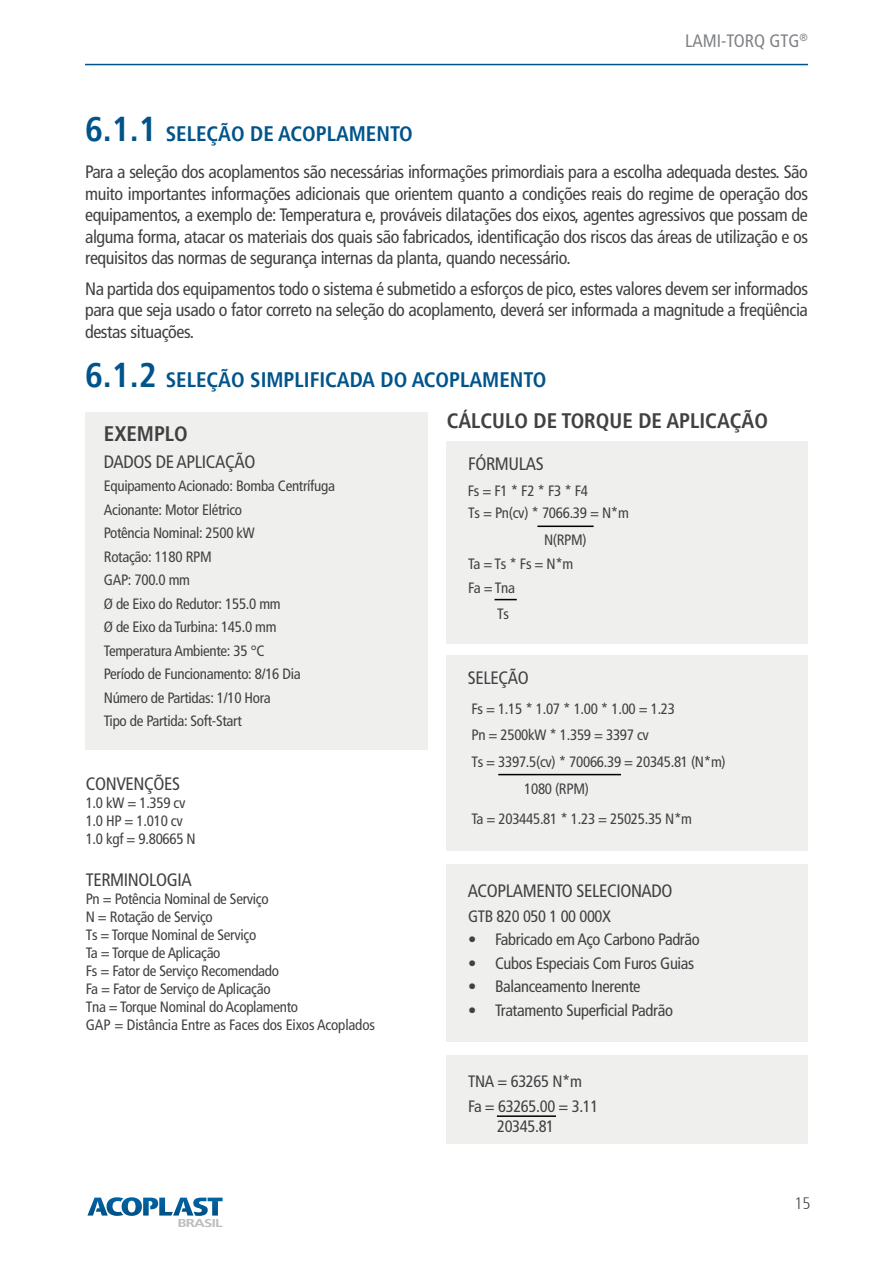
<style>
.page{position:relative;width:893px;height:1276px;background:#fff}
.page>*{position:absolute;margin:0;border:0;box-sizing:border-box;transform-origin:0 0}
.t1{font:700 condensed 21px "Frutiger LT";color:#00548b}
.t2{font:700 condensed 21px "Frutiger LT";color:#414042}
.t3{font:condensed 18px/21.6px "Frutiger LT";letter-spacing:-.02em;color:#414042;text-align:justify}
.t4{font:condensed 18px "Frutiger LT";color:#808285}
.t5{font:condensed 16.5px/25.8px "Frutiger LT";letter-spacing:-.02em;color:#414042}
.t6{font:300 condensed 16.5px "Frutiger 47";color:#414042}
.t7{font:condensed 15px/23.5px "Frutiger LT";letter-spacing:-.02em;color:#414042}
.t8{font:700 11.4px "Frutiger 65";letter-spacing:-.055em;color:#bcbec0;scale:1.31 1}
.s1{font-size:34.5px}
</style>
<div class="page">
<svg style="left:87px;top:1197px;width:136px;height:18px"></svg>
<hr style="left:85px;top:64px;width:723px;height:1px;background:#00548b">
<div style="left:446px;top:441px;width:362px;height:203px;background:#eff0ee"></div>
<div style="left:446px;top:655px;width:362px;height:195px;background:#eff0ee"></div>
<div style="left:446px;top:864px;width:362px;height:178px;background:#eff0ee"></div>
<div style="left:446px;top:1055px;width:362px;height:89px;background:#eff0ee"></div>
<hr style="left:497px;top:1115px;width:59px;height:2px;background:#000">
<div style="left:85px;top:412px;width:342px;height:337px;background:#eff0ee"></div>
<hr style="left:498px;top:774px;width:123px;height:1px;background:#000">
<hr style="left:537px;top:525px;width:57px;height:2px;background:#000">
<svg style="left:495px;top:599px;width:22px;height:1px"></svg>
<p class="t1" style="left:85px;top:121px;width:329px"><span class="s1">6.1.1</span> SELEÇÃO DE ACOPLAMENTO</p>
<p class="t4" style="left:685px;top:31px;width:124px">LAMI-TORQ GTG<sup>®</sup></p>
<p class="t3" style="left:85px;top:161px;width:724px">Para a seleção dos acoplamentos são necessárias informações primordiais para a escolha adequada destes. São muito importantes informações adicionais que orientem quanto a condições reais do regime de operação dos equipamentos, a exemplo de: Temperatura e, prováveis dilatações dos eixos, agentes agressivos que possam de alguma forma, atacar os materiais dos quais são fabricados, identificação dos riscos das áreas de utilização e os requisitos das normas de segurança internas da planta, quando necessário.</p>
<p class="t3" style="left:85px;top:278px;width:724px">Na partida dos equipamentos todo o sistema é submetido a esforços de pico, estes valores devem ser informados para que seja usado o fator correto na seleção do acoplamento, deverá ser informada a magnitude a freqüência destas situações.</p>
<p class="t1" style="left:85px;top:368px;width:463px"><span class="s1">6.1.2</span> SELEÇÃO SIMPLIFICADA DO ACOPLAMENTO</p>
<p class="t2" style="left:104px;top:421px;width:86px">EXEMPLO</p>
<p class="t3" style="left:104px;top:451px;width:153px">DADOS DE APLICAÇÃO</p>
<p class="t7" style="left:104px;top:474px;width:233px">Equipamento Acionado: Bomba Centrífuga<br>Acionante: Motor Elétrico<br>Potência Nominal: 2500 kW<br>Rotação: 1180 RPM<br>GAP: 700.0 mm<br>Ø de Eixo do Redutor: 155.0 mm<br>Ø de Eixo da Turbina: 145.0 mm<br>Temperatura Ambiente: 35 °C<br>Período de Funcionamento: 8/16 Dia<br>Número de Partidas: 1/10 Hora<br>Tipo de Partida: Soft-Start</p>
<p class="t3" style="left:86px;top:773px;width:96px">CONVENÇÕES</p>
<p class="t7" style="left:86px;top:794px;width:112px;line-height:18px">1.0 kW = 1.359 cv<br>1.0 HP = 1.010 cv<br>1.0 kgf = 9.80665 N</p>
<p class="t3" style="left:86px;top:869px;width:108px">TERMINOLOGIA</p>
<p class="t7" style="left:86px;top:890px;width:291px;line-height:18px">Pn = Potência Nominal de Serviço<br>N = Rotação de Serviço<br>Ts = Torque Nominal de Serviço<br>Ta = Torque de Aplicação<br>Fs = Fator de Serviço Recomendado<br>Fa = Fator de Serviço de Aplicação<br>Tna = Torque Nominal do Acoplamento<br>GAP = Distância Entre as Faces dos Eixos Acoplados</p>
<p class="t8" style="left:178px;top:1216px;width:36px">BRASIL</p>
<p class="t2" style="left:447px;top:408px;width:323px">CÁLCULO DE TORQUE DE APLICAÇÃO</p>
<p class="t3" style="left:468px;top:453px;width:77px">FÓRMULAS</p>
<p class="t7" style="left:468px;top:479px;width:122px">Fs = F1 * F2 * F3 * F4</p>
<p class="t7" style="left:544px;top:500px;width:86px;line-height:26.5px;text-indent:-76px">Ts = Pn(cv) * 7066.39 = N*m<br>N(RPM)</p>
<p class="t7" style="left:468px;top:552px;width:107px">Ta = Ts * Fs = N*m</p>
<p class="t7" style="left:497px;top:574px;width:19px;line-height:26.5px;text-indent:-29px">Fa = Tna<br>Ts</p>
<p class="t3" style="left:468px;top:667px;width:62px">SELEÇÃO</p>
<p class="t7" style="left:471px;top:697px;width:205px">Fs = 1.15 * 1.07 * 1.00 * 1.00 = 1.23</p>
<p class="t7" style="left:471px;top:723px;width:179px">Pn = 2500kW * 1.359 = 3397 cv</p>
<p class="t7" style="left:524px;top:749px;width:203px;line-height:26.5px;text-indent:-53px">Ts = 3397.5(cv) * 70066.39 = 20345.81 (N*m)<br>1080 (RPM)</p>
<p class="t7" style="left:471px;top:806px;width:222px">Ta = 203445.81 * 1.23 = 25025.35 N*m</p>
<p class="t3" style="left:468px;top:880px;width:206px">ACOPLAMENTO SELECIONADO</p>
<p class="t5" style="left:468px;top:903px;width:145px">GTB 820 050 1 00 000X</p>
<p class="t5" style="left:468px;top:927px;width:233px">• Fabricado em Aço Carbono Padrão</p>
<p class="t5" style="left:468px;top:950px;width:228px">• Cubos Especiais Com Furos Guias</p>
<p class="t5" style="left:468px;top:974px;width:174px">• Balanceamento Inerente</p>
<p class="t5" style="left:468px;top:997px;width:206px">• Tratamento Superficial Padrão</p>
<p class="t5" style="left:468px;top:1068px;width:132px">TNA = 63265 N*m<br>Fa = 63265.00 = 3.11</p>
<p class="t5" style="left:497px;top:1113px;width:59px">20345.81</p>
<p class="t6" style="left:794px;top:1194px;width:17px">15</p>
</div>
